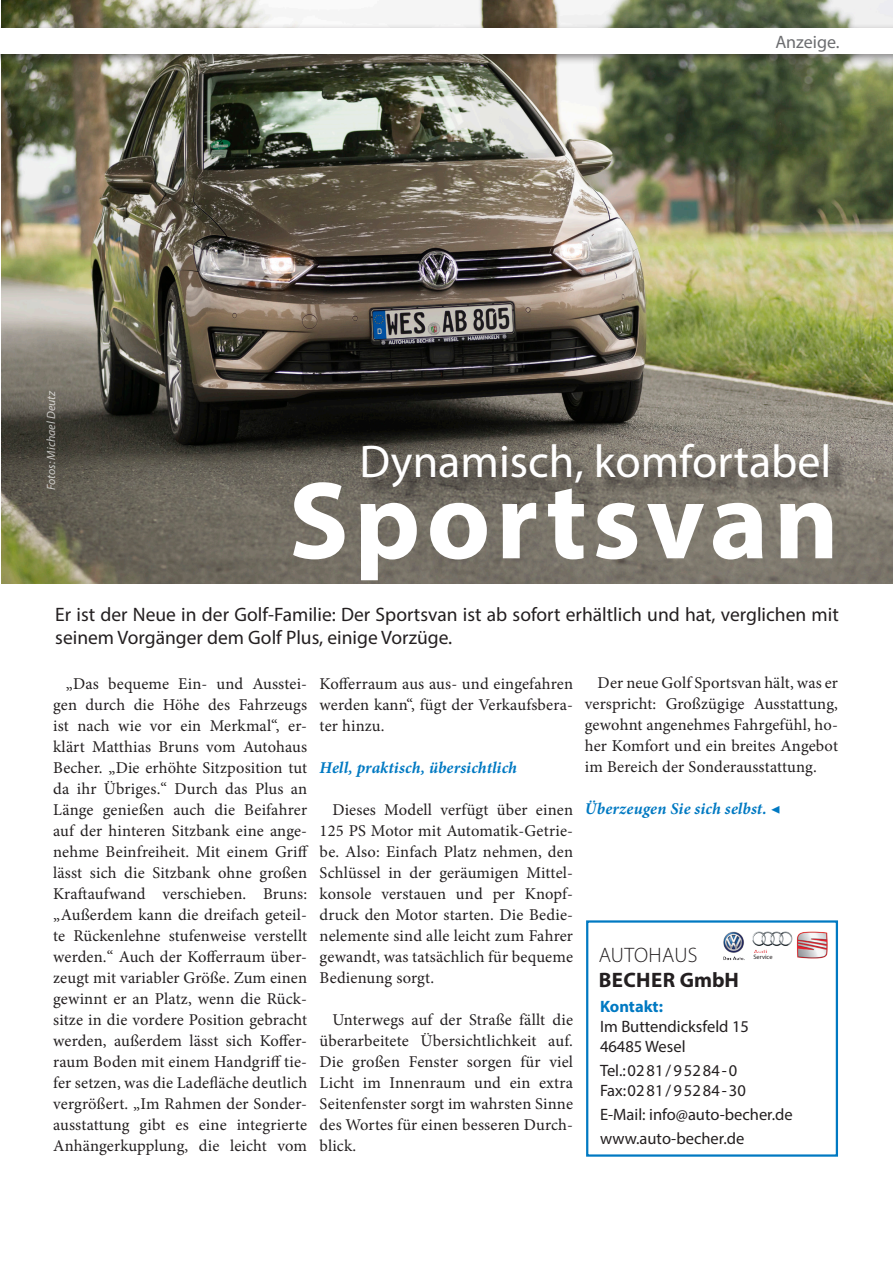
<style>
.page{position:relative;width:893px;height:1263px;background:#fff}
.page>*{position:absolute;margin:0;border:0;box-sizing:border-box;transform-origin:0 0}
.Kontaktkasten{font:700 111px "Myriad Pro";letter-spacing:.05em;color:#fff}
.Kontaktkasten-2{font:46.2px "Myriad Pro";color:#fff}
.t1{font:700 21px "Myriad Pro";letter-spacing:.02em;color:#231f20}
.t2{font:300 21px "Myriad Pro";letter-spacing:.02em;color:#231f20}
.Kontaktkasten-3{font:19.5px/22.5px "Myriad Pro";color:#231f20}
.t3{font:18px "Myriad Pro";color:#6c6d70}
.Initial_Fließtext{font:16.5px/21px "Minion Pro";letter-spacing:.01em;color:#231f20;text-align:justify}
.Kontaktkasten-4{font:16.5px "Myriad Pro";color:#231f20}
.Initial_Fließtext-2{font:italic 700 16.5px "Minion Pro";letter-spacing:.01em;color:#0079c2}
.t4{font:700 16.5px "Myriad Pro";color:#0079c2}
.t5{font:italic 12px "Myriad Pro";color:#fff}
.t6{font:6.3px "Myriad Pro";color:#231f20}
</style>
<div class="page">
<img style="left:1px;top:0;width:892px;height:584px">
<div style="left:0;top:23px;width:893px;height:42px;background:#231f20;opacity:.5"></div>
<div style="left:0;top:28px;width:893px;height:26px;background:#fff"></div>
<div style="left:365px;top:447px;width:482px;height:59px;background:#231f20;opacity:.75"></div>
<div style="left:586px;top:920px;width:252px;height:237px;border:2px solid #0079c2"></div>
<img style="left:796px;top:931px;width:32px;height:28px">
<img style="left:752px;top:932px;width:41px;height:21px">
<img style="left:723px;top:931px;width:22px;height:29px">
<p class="t5" style="left:44px;top:490px;width:101px;rotate:-90deg">Fotos: Michael Deutz</p>
<p class="t3" style="left:775px;top:31px;width:66px">Anzeige.</p>
<p class="Kontaktkasten-2" style="left:360px;top:433px;width:473px">Dynamisch, komfortabel</p>
<p class="Kontaktkasten" style="left:289px;top:448px;width:552px">Sportsvan</p>
<p class="Kontaktkasten-3" style="left:55px;top:603px;width:785px">Er ist der Neue in der Golf-Familie: Der Sportsvan ist ab sofort erhältlich und hat, verglichen mit seinem Vorgänger dem Golf Plus, einige Vorzüge.</p>
<p class="Initial_Fließtext" style="left:53px;top:673px;width:257px;text-indent:13px">„Das bequeme Ein- und Ausstei&shy;gen durch die Höhe des Fahrzeugs ist nach wie vor ein Merkmal“, er&shy;klärt Matthias Bruns vom Autohaus Becher. „Die erhöhte Sitzposition tut da ihr Übriges.“ Durch das Plus an Länge genießen auch die Beifahrer auf der hinteren Sitzbank eine ange&shy;nehme Beinfreiheit. Mit einem Griff lässt sich die Sitzbank ohne großen Kraftaufwand verschieben. Bruns: „Außerdem kann die dreifach geteil&shy;te Rückenlehne stufenweise verstellt werden.“ Auch der Kofferraum über&shy;zeugt mit variabler Größe. Zum einen gewinnt er an Platz, wenn die Rück&shy;sitze in die vordere Position gebracht werden, außerdem lässt sich Koffer&shy;raum Boden mit einem Handgriff tie&shy;fer setzen, was die Ladefläche deutlich vergrößert. „Im Rahmen der Sonder&shy;ausstattung gibt es eine integrierte Anhängerkupplung, die leicht vom</p>
<p class="Initial_Fließtext" style="left:320px;top:673px;width:255px">Kofferraum aus aus- und eingefahren werden kann“, fügt der Verkaufsbera&shy;ter hinzu.</p>
<p class="Initial_Fließtext-2" style="left:320px;top:756px;width:199px">Hell, praktisch, übersichtlich</p>
<p class="Initial_Fließtext" style="left:320px;top:799px;width:255px;text-indent:13px">Dieses Modell verfügt über einen 125 PS Motor mit Automatik-Getrie&shy;be. Also: Einfach Platz nehmen, den Schlüssel in der geräumigen Mittel&shy;konsole verstauen und per Knopf&shy;druck den Motor starten. Die Bedie&shy;nelemente sind alle leicht zum Fahrer gewandt, was tatsächlich für bequeme Bedienung sorgt.</p>
<p class="Initial_Fließtext" style="left:320px;top:1009px;width:255px;text-indent:13px">Unterwegs auf der Straße fällt die überarbeitete Übersichtlichkeit auf.<br>Die großen Fenster sorgen für viel Licht im Innenraum und ein extra Seitenfenster sorgt im wahrsten Sinne des Wortes für einen besseren Durch&shy;blick.</p>
<p class="Initial_Fließtext" style="left:585px;top:672px;width:255px;text-indent:13px">Der neue Golf Sportsvan hält, was er verspricht: Großzügige Ausstattung, gewohnt angenehmes Fahrgefühl, ho&shy;her Komfort und ein breites Angebot im Bereich der Sonderausstattung.</p>
<p class="Initial_Fließtext-2" style="left:585px;top:797px;width:197px">Überzeugen Sie sich selbst. ◀</p>
<p class="t2" style="left:599px;top:942px;width:100px">AUTOHAUS</p>
<p class="t6" style="left:753px;top:953px;width:21px">Service</p>
<p class="t1" style="left:599px;top:966px;width:142px">BECHER GmbH</p>
<p class="t4" style="left:600px;top:996px;width:64px">Kontakt:</p>
<p class="Kontaktkasten-4" style="left:600px;top:1016px;width:150px">Im Buttendicksfeld 15</p>
<p class="Kontaktkasten-4" style="left:600px;top:1036px;width:87px">46485 Wesel</p>
<p class="Kontaktkasten-4" style="left:600px;top:1060px;width:139px">Tel.:0281/95284-0</p>
<p class="Kontaktkasten-4" style="left:600px;top:1080px;width:147px">Fax:0281/95284-30</p>
<p class="Kontaktkasten-4" style="left:600px;top:1104px;width:194px">E-Mail: info@auto-becher.de</p>
<p class="Kontaktkasten-4" style="left:600px;top:1128px;width:146px">www.auto-becher.de</p>
</div>
